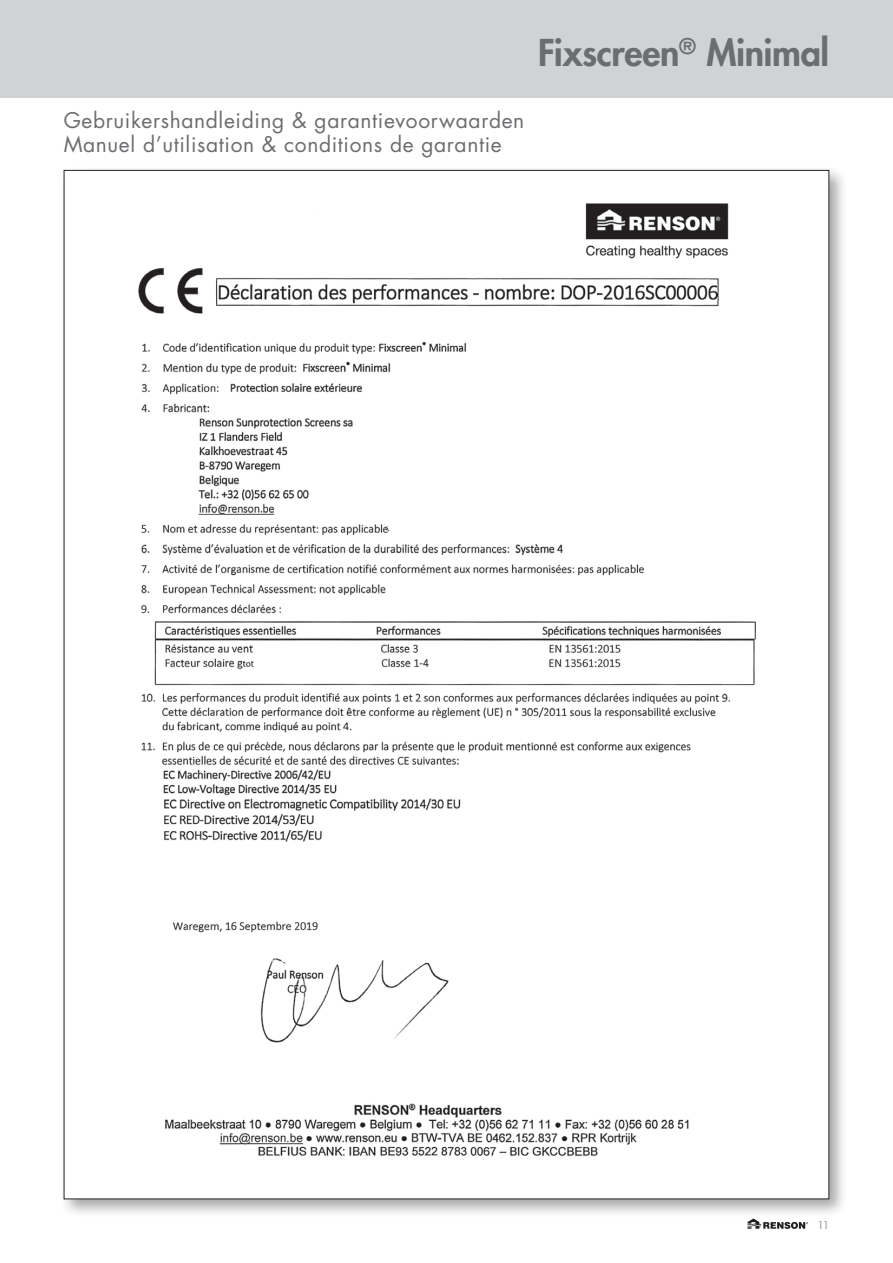
<style>
.page{position:relative;width:893px;height:1263px;background:#fff}
.page>*{position:absolute;margin:0;border:0;box-sizing:border-box;transform-origin:0 0}
.t1{font:800 36px "Futura Std";letter-spacing:-.01em;color:#6c6d70}
.T1{font:21px "Futura Std";letter-spacing:.03em;color:#6c6d70}
.t2{font:10.5px "Futura Std";color:#939598}
</style>
<div class="page">
<div style="left:0;top:0;width:893px;height:98px;background:#d1d2d4"></div>
<svg style="left:747px;top:1218px;width:61px;height:11px"></svg>
<div style="left:60px;top:166px;width:788px;height:1052px;background:#231f20;opacity:.4"></div>
<div style="left:64px;top:170px;width:765px;height:1029px;background:#fff"></div>
<img style="left:138px;top:203px;width:618px;height:953px">
<h1 class="t1" style="left:538px;top:30px;width:292px">Fixscreen<sup>®</sup> Minimal</h1>
<p class="T1" style="left:64px;top:107px;width:462px">Gebruikershandleiding &amp; garantievoorwaarden</p>
<p class="T1" style="left:64px;top:131px;width:440px">Manuel d’utilisation &amp; conditions de garantie</p>
<p class="t2" style="left:817px;top:1218px;width:13px">11</p>
</div>
